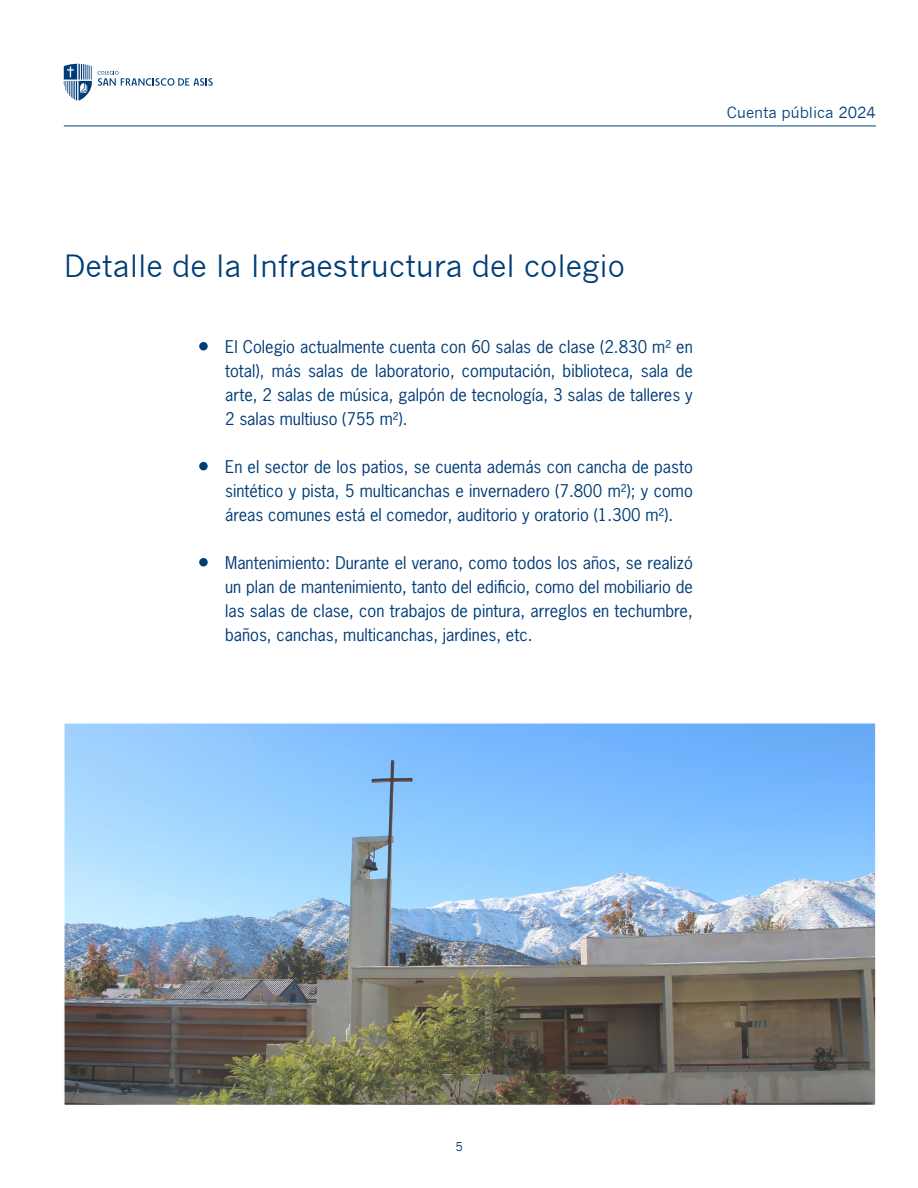
<style>
.page{position:relative;width:918px;height:1188px;background:#fff}
.page>*{position:absolute;margin:0;border:0;box-sizing:border-box;transform-origin:0 0}
.Titulo{font:30px "News Gothic";color:#003d78}
.Cuerpo_Gral{font:16.5px/24px "News Gothic Std";color:#003d78;text-align:justify}
.t1{font:15px "News Gothic";color:#003d78}
.t2{font:12px "News Gothic";color:#003d78}
</style>
<div class="page">
<svg style="left:64px;top:64px;width:28px;height:37px"></svg>
<svg style="left:98px;top:71px;width:115px;height:15px"></svg>
<hr style="left:64px;top:126px;width:812px;height:1px;background:#003d78">
<div style="left:199px;top:342px;width:9px;height:9px;background:#003d78;border-radius:50%"></div>
<div style="left:199px;top:558px;width:9px;height:9px;background:#003d78;border-radius:50%"></div>
<div style="left:199px;top:462px;width:9px;height:8px;background:#003d78;border-radius:50%"></div>
<img style="left:66px;top:725px;width:808px;height:378px">
<div style="left:63px;top:722px;width:814px;height:384px;border:2px solid #fff"></div>
<p class="t1" style="left:727px;top:104px;width:150px">Cuenta pública 2024</p>
<p class="Titulo" style="left:64px;top:249px;width:563px">Detalle de la Infraestructura del colegio</p>
<p class="Cuerpo_Gral" style="left:225px;top:334px;width:469px">El Colegio actualmente cuenta con 60 salas de clase (2.830 m² en total), más salas de laboratorio, computación, biblioteca, sala de arte, 2 salas de música, galpón de tecnología, 3 salas de talleres y 2 salas multiuso (755 m²).</p>
<p class="Cuerpo_Gral" style="left:225px;top:454px;width:469px">En el sector de los patios, se cuenta además con cancha de pasto sintético y pista, 5 multicanchas e invernadero (7.800 m²); y como áreas comunes está el comedor, auditorio y oratorio (1.300 m²).</p>
<p class="Cuerpo_Gral" style="left:225px;top:550px;width:469px">Mantenimiento: Durante el verano, como todos los años, se realizó un plan de mantenimiento, tanto del edificio, como del mobiliario de las salas de clase, con trabajos de pintura, arreglos en techumbre, baños, canchas, multicanchas, jardines, etc.</p>
<p class="t2" style="left:455px;top:1140px;width:9px">5</p>
</div>
